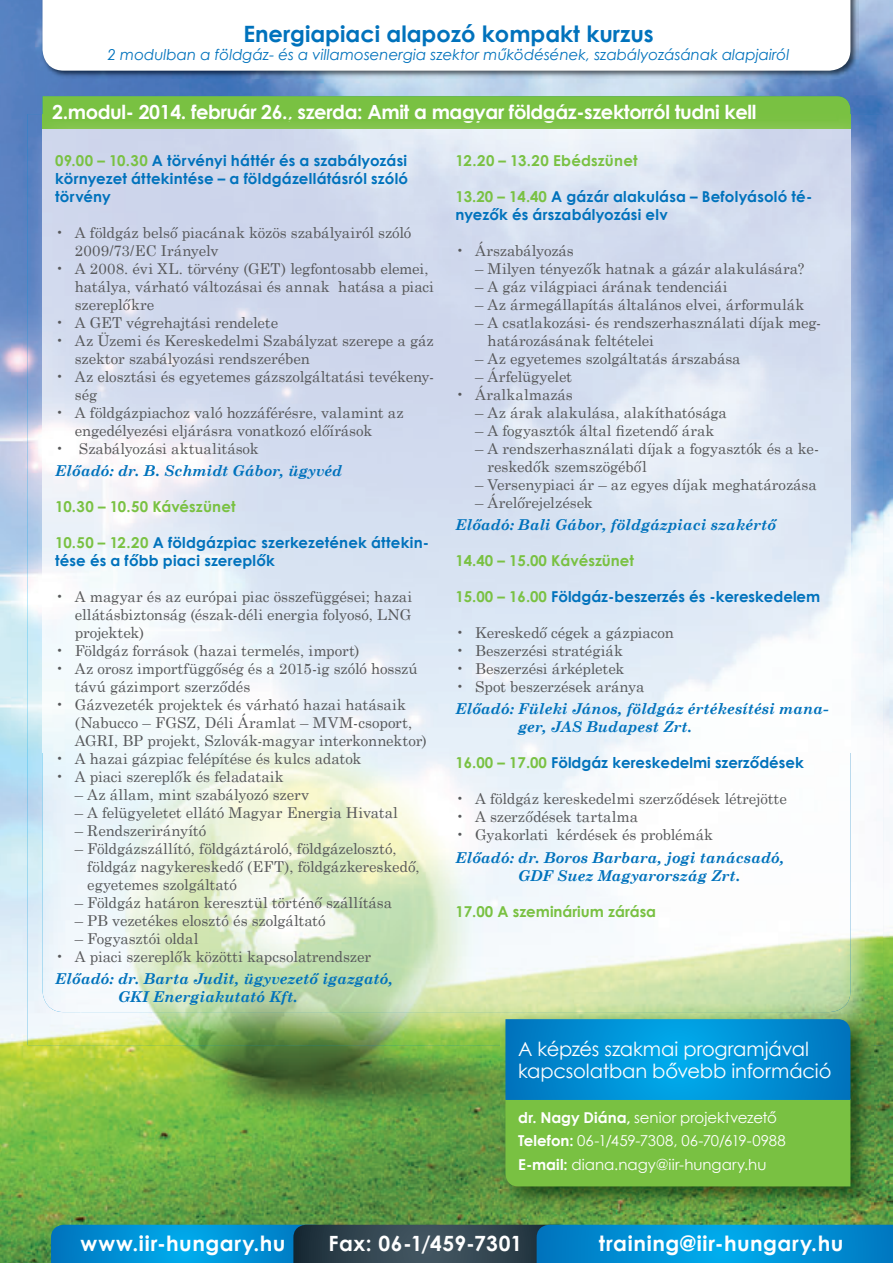
<style>
.page{position:relative;width:893px;height:1263px;background:#fff}
.page>*{position:absolute;margin:0;border:0;box-sizing:border-box;transform-origin:0 0}
.t1{font:700 22.5px "Century Gothic";color:#0072bc}
.t2{font:700 21px "Century Gothic";letter-spacing:.025em;color:#fff}
.t3{font:700 19.5px "Century Gothic";letter-spacing:-.02em;color:#fff}
.t4{font:19.5px/22.5px "Century Gothic";letter-spacing:-.01em;color:#fff}
.t5{font:15px/18px "Century Schoolbook";letter-spacing:-.005em;color:#57585a}
.t6{font:700 15px/18px "Century Gothic";letter-spacing:.005em;color:#0072bc}
.t7{font:italic 700 15px/18px "Century Schoolbook";color:#0072bc}
.t8{font:15px/23.7px "Century Gothic";color:#fff}
.t9{font:700 15px "Century Gothic";color:#79c142}
.t10{font:italic 15px "Century Gothic";color:#0072bc}
.s1{color:#79c142}
.s2{font-weight:700}
</style>
<div class="page">
<img style="left:0;top:0;width:893px;height:1263px">
<img style="left:28px;top:114px;width:53px;height:931px">
<img style="left:830px;top:114px;width:53px;height:931px">
<img style="left:81px;top:1012px;width:749px;height:33px">
<img style="left:43px;top:129px;width:807px;height:883px">
<svg style="left:43px;top:96px;width:807px;height:33px;background:#7ac145"></svg>
<svg style="left:0;top:1225px;width:1px;height:38px"></svg>
<svg style="left:51px;top:1225px;width:842px;height:38px;background:#0e7aae"></svg>
<img style="left:41px;top:0;width:817px;height:78px">
<svg style="left:43px;top:0;width:807px;height:71px"></svg>
<img style="left:500px;top:1014px;width:373px;height:195px">
<svg style="left:505px;top:1019px;width:345px;height:167px;background:#3ea888"></svg>
<h1 class="t1" style="left:243px;top:17px;width:412px">Energiapiaci alapozó kompakt kurzus</h1>
<p class="t10" style="left:108px;top:44px;width:683px">2 modulban a földgáz- és a villamosenergia szektor működésének, szabályozásának alapjairól</p>
<h3 class="t3" style="left:52px;top:97px;width:706px">2.modul- 2014. február 26., szerda: Amit a magyar földgáz-szektorról tudni kell</h3>
<p class="t6" style="left:55px;top:151px;width:354px;text-align:justify"><span class="s1">09.00 – 10.30</span> A törvényi háttér és a szabályozási környezet áttekintése – a földgázellátásról szóló törvény</p>
<p class="t5" style="left:75px;top:222px;width:338px;text-indent:-20px">• A földgáz belső piacának közös szabályairól szóló<br>2009/73/EC Irányelv</p>
<p class="t5" style="left:75px;top:258px;width:361px;text-indent:-20px">• A 2008. évi XL. törvény (GET) legfontosabb elemei, hatálya, várható változásai és annak hatása a piaci szereplőkre</p>
<p class="t5" style="left:55px;top:312px;width:225px">• A GET végrehajtási rendelete</p>
<p class="t5" style="left:75px;top:330px;width:360px;text-indent:-20px">• Az Üzemi és Kereskedelmi Szabályzat szerepe a gáz szektor szabályozási rendszerében</p>
<p class="t5" style="left:75px;top:366px;width:361px;text-indent:-20px">• Az elosztási és egyetemes gázszolgáltatási tevékeny&shy;ség</p>
<p class="t5" style="left:75px;top:402px;width:330px;text-indent:-20px">• A földgázpiachoz való hozzáférésre, valamint az engedélyezési eljárásra vonatkozó előírások</p>
<p class="t5" style="left:55px;top:438px;width:205px">• Szabályozási aktualitások</p>
<p class="t7" style="left:55px;top:461px;width:288px">Előadó: dr. B. Schmidt Gábor, ügyvéd</p>
<p class="t9" style="left:55px;top:495px;width:182px">10.30 – 10.50 Kávészünet</p>
<p class="t6" style="left:55px;top:533px;width:375px"><span class="s1">10.50 – 12.20</span> A földgázpiac szerkezetének áttekin&shy;tése és a főbb piaci szereplők</p>
<p class="t5" style="left:75px;top:586px;width:339px;text-align:justify;text-indent:-20px">• A magyar és az európai piac összefüggései; hazai ellátásbiztonság (észak-déli energia folyosó, LNG projektek)</p>
<p class="t5" style="left:55px;top:640px;width:306px">• Földgáz források (hazai termelés, import)</p>
<p class="t5" style="left:75px;top:658px;width:344px;text-indent:-20px">• Az orosz importfüggőség és a 2015-ig szóló hosszú távú gázimport szerződés</p>
<p class="t5" style="left:75px;top:694px;width:354px;text-indent:-20px">• Gázvezeték projektek és várható hazai hatásaik (Nabucco – FGSZ, Déli Áramlat – MVM-csoport,<br>AGRI, BP projekt, Szlovák-magyar interkonnektor)</p>
<p class="t5" style="left:55px;top:748px;width:308px">• A hazai gázpiac felépítése és kulcs adatok</p>
<p class="t5" style="left:55px;top:766px;width:230px">• A piaci szereplők és feladataik</p>
<p class="t5" style="left:75px;top:784px;width:236px">– Az állam, mint szabályozó szerv</p>
<p class="t5" style="left:75px;top:802px;width:325px">– A felügyeletet ellátó Magyar Energia Hivatal</p>
<p class="t5" style="left:75px;top:820px;width:133px">– Rendszerirányító</p>
<p class="t5" style="left:87px;top:838px;width:334px;text-indent:-13px">– Földgázszállító, földgáztároló, földgázelosztó, földgáz nagykereskedő (EFT), földgázkereskedő, egyetemes szolgáltató</p>
<p class="t5" style="left:75px;top:892px;width:319px">– Földgáz határon keresztül történő szállítása</p>
<p class="t5" style="left:75px;top:910px;width:253px">– PB vezetékes elosztó és szolgáltató</p>
<p class="t5" style="left:75px;top:928px;width:125px">– Fogyasztói oldal</p>
<p class="t5" style="left:55px;top:946px;width:317px">• A piaci szereplők közötti kapcsolatrendszer</p>
<p class="t7" style="left:118px;top:969px;width:276px;text-indent:-63px">Előadó: dr. Barta Judit, ügyvezető igazgató,<br>GKI Energiakutató Kft.</p>
<p class="t9" style="left:455px;top:149px;width:184px">12.20 – 13.20 Ebédszünet</p>
<p class="t6" style="left:455px;top:187px;width:358px"><span class="s1">13.20 – 14.40</span> A gázár alakulása – Befolyásoló té&shy;nyezők és árszabályozási elv</p>
<p class="t5" style="left:455px;top:240px;width:120px">• Árszabályozás</p>
<p class="t5" style="left:475px;top:258px;width:331px">– Milyen tényezők hatnak a gázár alakulására?</p>
<p class="t5" style="left:475px;top:276px;width:254px">– A gáz világpiaci árának tendenciái</p>
<p class="t5" style="left:475px;top:294px;width:331px">– Az ármegállapítás általános elvei, árformulák</p>
<p class="t5" style="left:487px;top:312px;width:335px;text-indent:-13px">– A csatlakozási- és rendszerhasználati díjak meg&shy;határozásának feltételei</p>
<p class="t5" style="left:475px;top:348px;width:267px">– Az egyetemes szolgáltatás árszabása</p>
<p class="t5" style="left:475px;top:366px;width:99px">– Árfelügyelet</p>
<p class="t5" style="left:455px;top:384px;width:119px">• Áralkalmazás</p>
<p class="t5" style="left:475px;top:402px;width:253px">– Az árak alakulása, alakíthatósága</p>
<p class="t5" style="left:475px;top:420px;width:241px">– A fogyasztók által fizetendő árak</p>
<p class="t5" style="left:487px;top:438px;width:333px;text-indent:-13px">– A rendszerhasználati díjak a fogyasztók és a ke&shy;reskedők szemszögéből</p>
<p class="t5" style="left:475px;top:474px;width:343px">– Versenypiaci ár – az egyes díjak meghatározása</p>
<p class="t5" style="left:475px;top:492px;width:119px">– Árelőrejelzések</p>
<p class="t7" style="left:455px;top:515px;width:322px">Előadó: Bali Gábor, földgázpiaci szakértő</p>
<p class="t9" style="left:455px;top:549px;width:180px">14.40 – 15.00 Kávészünet</p>
<p class="t6" style="left:455px;top:587px;width:366px"><span class="s1">15.00 – 16.00</span> Földgáz-beszerzés és -kereskedelem</p>
<p class="t5" style="left:455px;top:622px;width:220px">• Kereskedő cégek a gázpiacon</p>
<p class="t5" style="left:455px;top:640px;width:169px">• Beszerzési stratégiák</p>
<p class="t5" style="left:455px;top:658px;width:170px">• Beszerzési árképletek</p>
<p class="t5" style="left:455px;top:676px;width:190px">• Spot beszerzések aránya</p>
<p class="t7" style="left:518px;top:699px;width:312px;text-indent:-63px">Előadó: Füleki János, földgáz értékesítési mana&shy;ger, JAS Budapest Zrt.</p>
<p class="t6" style="left:455px;top:753px;width:350px"><span class="s1">16.00 – 17.00</span> Földgáz kereskedelmi szerződések</p>
<p class="t5" style="left:455px;top:789px;width:333px">• A földgáz kereskedelmi szerződések létrejötte</p>
<p class="t5" style="left:455px;top:807px;width:184px">• A szerződések tartalma</p>
<p class="t5" style="left:455px;top:825px;width:259px">• Gyakorlati kérdések és problémák</p>
<p class="t7" style="left:518px;top:847px;width:268px;text-indent:-63px">Előadó: dr. Boros Barbara, jogi tanácsadó,<br>GDF Suez Magyarország Zrt.</p>
<p class="t9" style="left:455px;top:900px;width:202px">17.00 A szeminárium zárása</p>
<h3 class="t4" style="left:518px;top:1037px;width:315px">A képzés szakmai programjával kapcsolatban bővebb információ</h3>
<p class="t8" style="left:518px;top:1105px;width:269px"><span class="s2">dr. Nagy Diána,</span> senior projektvezető<br><span class="s2">Telefon:</span> 06-1/459-7308, 06-70/619-0988<br><span class="s2">E-mail:</span> diana.nagy@iir-hungary.hu</p>
<h2 class="t2" style="left:80px;top:1227px;width:207px">www.iir-hungary.hu</h2>
<h2 class="t2" style="left:329px;top:1227px;width:195px">Fax: 06-1/459-7301</h2>
<h2 class="t2" style="left:599px;top:1227px;width:246px">training@iir-hungary.hu</h2>
</div>
